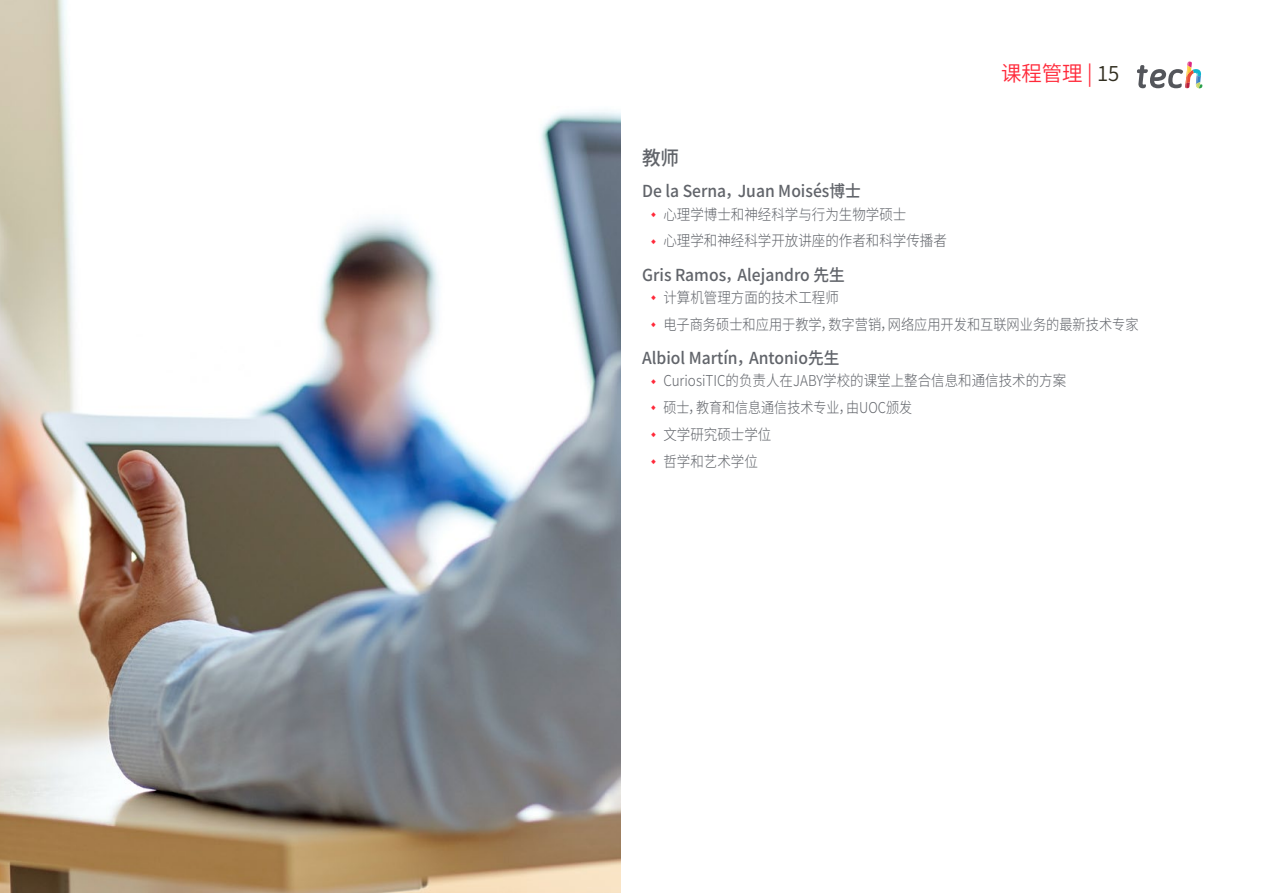
<style>
.page{position:relative;width:1263px;height:893px;background:#fff}
.page>*{position:absolute;margin:0;border:0;box-sizing:border-box;transform-origin:0 0}
.t1{font:21px "Source Han Sans CN";color:#ff293a}
.t2{font:500 19.5px "Source Han Sans CN";color:#61646a;scale:.95 1}
.t3{font:500 16.5px "Source Han Sans CN";color:#61646a;scale:.95 1}
.t4{font:300 15px/26.7px "Source Han Sans CN";color:#61646a;scale:.9 1}
.s1{color:#312e20}
</style>
<div class="page">
<img style="left:0;top:0;width:621px;height:893px">
<svg style="left:1137px;top:62px;width:65px;height:27px"></svg>
<h1 class="t1" style="left:1001px;top:61px;width:120px">课程管理 | <span class="s1">15</span></h1>
<h2 class="t2" style="left:642px;top:147px;width:41px">教师</h2>
<p class="t3" style="left:642px;top:182px;width:232px">De la Serna，Juan Moisés博士</p>
<p class="t4" style="left:663px;top:201px;width:316px">心理学博士和神经科学与行为生物学硕士<br>心理学和神经科学开放讲座的作者和科学传播者</p>
<p class="t3" style="left:642px;top:265px;width:215px">Gris Ramos，Alejandro 先生</p>
<p class="t4" style="left:663px;top:284px;width:529px">计算机管理方面的技术工程师<br>电子商务硕士和应用于教学，数字营销，网络应用开发和互联网业务的最新技术专家</p>
<p class="t3" style="left:642px;top:349px;width:209px">Albiol Martín，Antonio先生</p>
<p class="t4" style="left:663px;top:368px;width:449px">CuriosiTIC的负责人在JABY学校的课堂上整合信息和通信技术的方案硕士，教育和信息通信技术专业，由UOC颁发<br>文学研究硕士学位<br>哲学和艺术学位</p>
</div>
